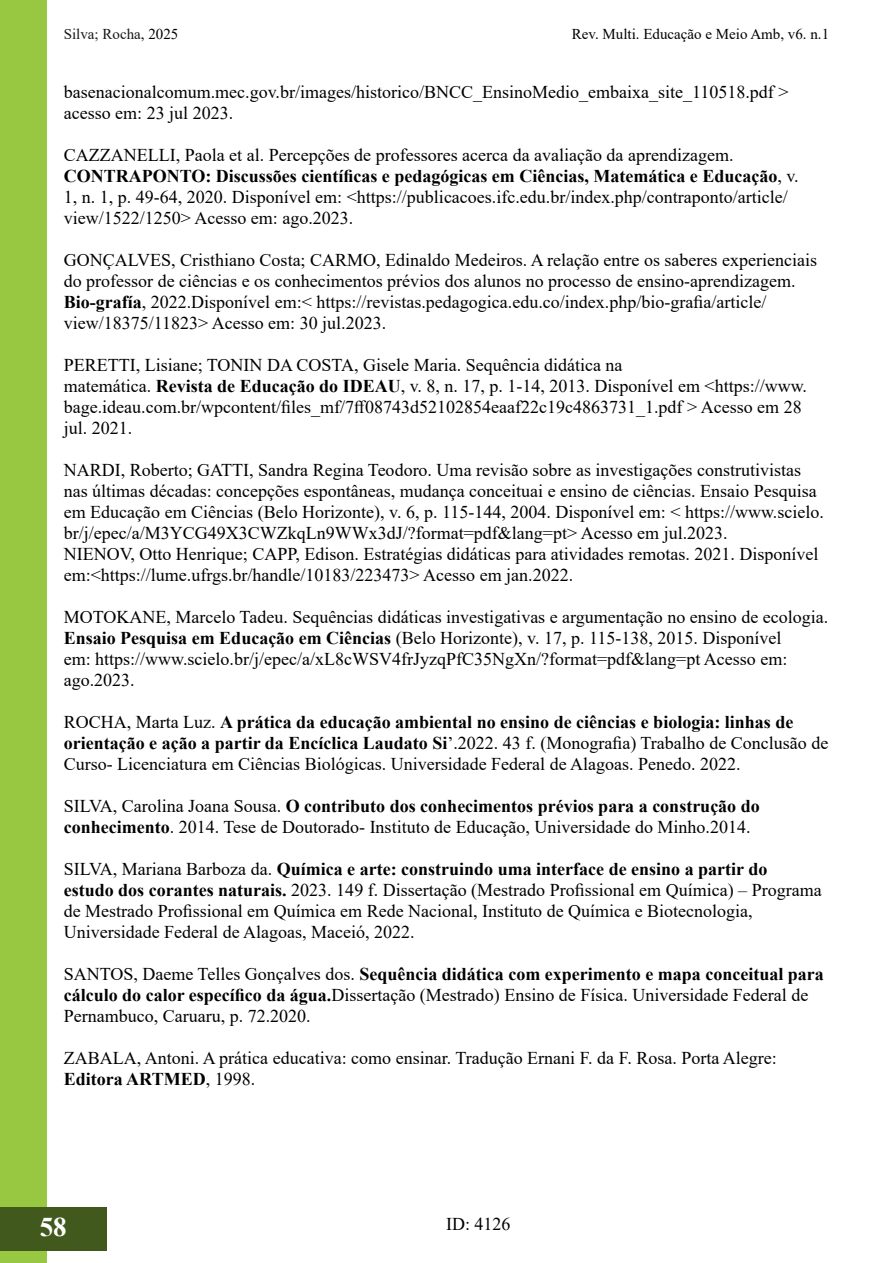
<style>
.page{position:relative;width:893px;height:1263px;background:#fff}
.page>*{position:absolute;margin:0;border:0;box-sizing:border-box;transform-origin:0 0}
.t1{font:700 27px "Times New Roman";color:#fff}
.t2{font:18px/21px "Times New Roman";color:#000}
.t3{font:15px "Times New Roman";color:#000}
.t4{font:15px "Times New Roman";color:#181717}
.s1{color:#000}
.s2{font-weight:700}
</style>
<div class="page">
<div style="left:0;top:0;width:47px;height:1262px;background:#98c841"></div>
<div style="left:0;top:1207px;width:106px;height:43px;background:#41591d"></div>
<p class="t4" style="left:64px;top:24px;width:116px">Silva; Rocha<span class="s1">, 2025</span></p>
<p class="t3" style="left:572px;top:24px;width:259px">Rev. Multi. Educação e Meio Amb, v6. n.1</p>
<p class="t2" style="left:64px;top:80px;width:726px">basenacionalcomum.mec.gov.br/images/historico/BNCC_EnsinoMedio_embaixa_site_110518.pdf &gt; acesso em: 23 jul 2023.</p>
<p class="t2" style="left:64px;top:143px;width:736px">CAZZANELLI, Paola et al. Percepções de professores acerca da avaliação da aprendizagem.<br><span class="s2">CONTRAPONTO: Discussões científicas e pedagógicas em Ciências, Matemática e Educação</span>, v.<br>1, n. 1, p. 49-64, 2020. Disponível em: &lt;https://publicacoes.ifc.edu.br/index.php/contraponto/article/ view/1522/1250&gt; Acesso em: ago.2023.</p>
<p class="t2" style="left:64px;top:248px;width:755px">GONÇALVES, Cristhiano Costa; CARMO, Edinaldo Medeiros. A relação entre os saberes experienciais do professor de ciências e os conhecimentos prévios dos alunos no processo de ensino-aprendizagem.<br><span class="s2">Bio-grafía</span>, 2022.Disponível em:&lt; https://revistas.pedagogica.edu.co/index.php/bio-grafia/article/ view/18375/11823&gt; Acesso em: 30 jul.2023.</p>
<p class="t2" style="left:64px;top:353px;width:745px">PERETTI, Lisiane; TONIN DA COSTA, Gisele Maria. Sequência didática na<br>matemática. <span class="s2">Revista de Educação do IDEAU</span>, v. 8, n. 17, p. 1-14, 2013. Disponível em &lt;https://www. bage.ideau.com.br/wpcontent/files_mf/7ff08743d52102854eaaf22c19c4863731_1.pdf &gt; Acesso em 28 jul. 2021.</p>
<p class="t2" style="left:64px;top:458px;width:761px">NARDI, Roberto; GATTI, Sandra Regina Teodoro. Uma revisão sobre as investigações construtivistas nas últimas décadas: concepções espontâneas, mudança conceituai e ensino de ciências. Ensaio Pesquisa em Educação em Ciências (Belo Horizonte), v. 6, p. 115-144, 2004. Disponível em: &lt; https://www.scielo. br/j/epec/a/M3YCG49X3CWZkqLn9WWx3dJ/?format=pdf&amp;lang=pt&gt; Acesso em jul.2023.<br>NIENOV, Otto Henrique; CAPP, Edison. Estratégias didáticas para atividades remotas. 2021. Disponível em:&lt;https://lume.ufrgs.br/handle/10183/223473&gt; Acesso em jan.2022.</p>
<p class="t2" style="left:64px;top:605px;width:766px">MOTOKANE, Marcelo Tadeu. Sequências didáticas investigativas e argumentação no ensino de ecologia.<br><span class="s2">Ensaio Pesquisa em Educação em Ciências</span> (Belo Horizonte), v. 17, p. 115-138, 2015. Disponível<br>em: https://www.scielo.br/j/epec/a/xL8cWSV4frJyzqPfC35NgXn/?format=pdf&amp;lang=pt Acesso em: ago.2023.</p>
<p class="t2" style="left:64px;top:710px;width:766px">ROCHA, Marta Luz. <span class="s2">A prática da educação ambiental no ensino de ciências e biologia: linhas de orientação e ação a partir da Encíclica Laudato Si</span>’.2022. 43 f. (Monografia) Trabalho de Conclusão de<br>Curso- Licenciatura em Ciências Biológicas. Universidade Federal de Alagoas. Penedo. 2022.</p>
<p class="t2" style="left:64px;top:795px;width:697px">SILVA, Carolina Joana Sousa. <span class="s2">O contributo dos conhecimentos prévios para a construção do conhecimento</span>. 2014. Tese de Doutorado- Instituto de Educação, Universidade do Minho.2014.</p>
<p class="t2" style="left:64px;top:858px;width:759px">SILVA, Mariana Barboza da. <span class="s2">Química e arte: construindo uma interface de ensino a partir do estudo dos corantes naturais.</span> 2023. 149 f. Dissertação (Mestrado Profissional em Química) – Programa de Mestrado Profissional em Química em Rede Nacional, Instituto de Química e Biotecnologia, Universidade Federal de Alagoas, Maceió, 2022.</p>
<p class="t2" style="left:64px;top:963px;width:761px">SANTOS, Daeme Telles Gonçalves dos. <span class="s2">Sequência didática com experimento e mapa conceitual para cálculo do calor específico da água.</span>Dissertação (Mestrado) Ensino de Física. Universidade Federal de<br>Pernambuco, Caruaru, p. 72.2020.</p>
<p class="t2" style="left:64px;top:1047px;width:715px">ZABALA, Antoni. A prática educativa: como ensinar. Tradução Ernani F. da F. Rosa. Porta Alegre:<br><span class="s2">Editora ARTMED</span>, 1998.</p>
<h1 class="t1" style="left:40px;top:1207px;width:29px">58</h1>
<p class="t2" style="left:446px;top:1213px;width:66px">ID: 4126</p>
</div>
